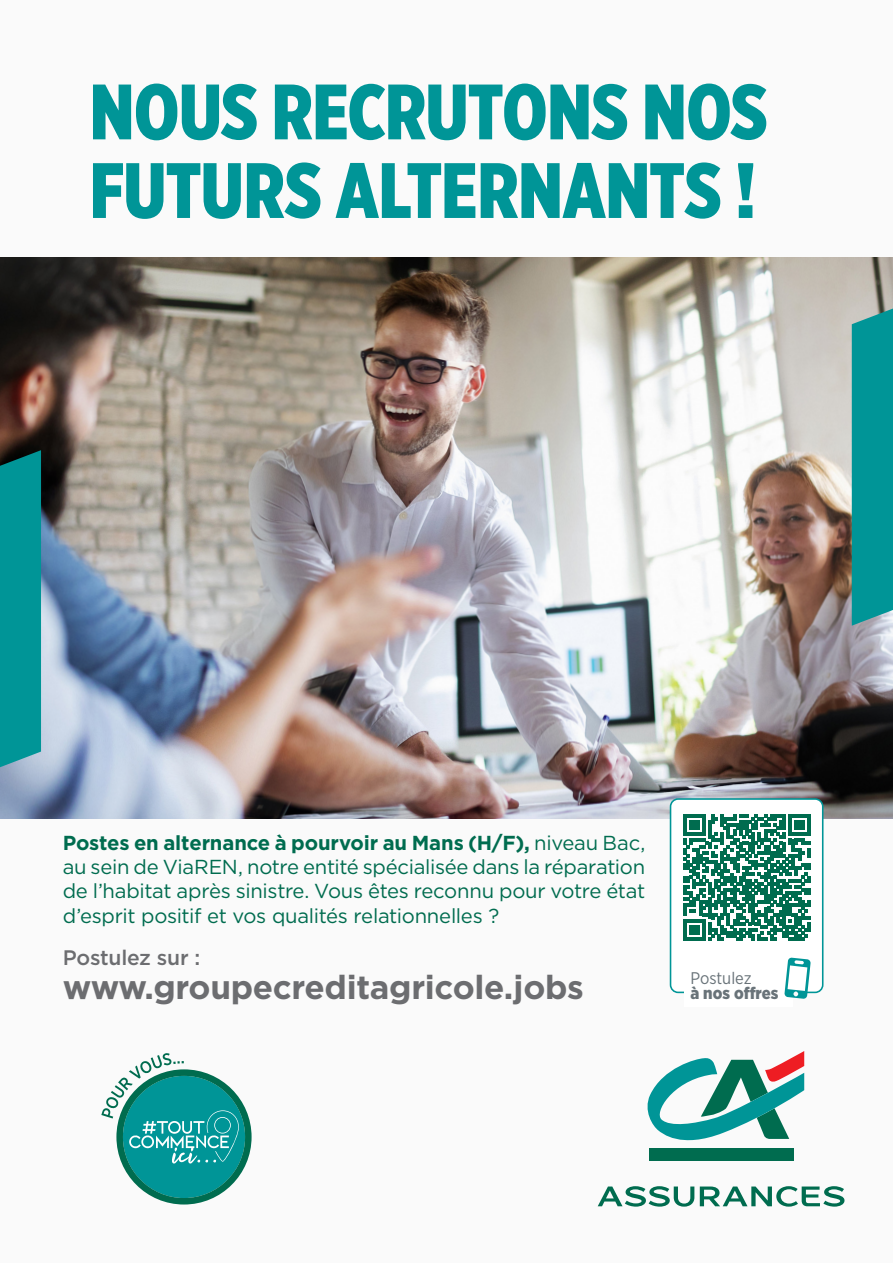
<style>
.page{position:relative;width:893px;height:1263px;background:#fafafa}
.page>*{position:absolute;margin:0;border:0;box-sizing:border-box;transform-origin:0 0}
.t1{font:900 78.3px/78.6px "Gotham X Narrow";letter-spacing:-.005em;color:#009597}
.t2{font:700 33.3px "Gotham";letter-spacing:-.01em;color:#6c6d70}
.t3{font:500 21px "Gotham";letter-spacing:-.01em;color:#6c6d70}
.t4{font:20.25px/24.3px "Gotham";letter-spacing:-.02em;color:#006c4f;text-align:justify}
.t5{font:900 16.8px/15px "Gotham Narrow";letter-spacing:-.005em;color:#697379}
.s1{font-weight:700}
.s2{font-weight:400}
</style>
<div class="page">
<img style="left:0;top:257px;width:893px;height:562px">
<div style="left:0;top:450px;width:41px;height:317px;background:#009597"></div>
<div style="left:852px;top:308px;width:41px;height:318px;background:#009597"></div>
<div style="left:670px;top:798px;width:153px;height:195px;background:#fff;border:2px solid #009597;border-radius:8px"></div>
<div style="left:684px;top:966px;width:108px;height:41px;background:#fff"></div>
<svg style="left:784px;top:957px;width:27px;height:42px"></svg>
<svg style="left:684px;top:814px;width:126px;height:127px"></svg>
<svg style="left:101px;top:1053px;width:151px;height:151px"></svg>
<div style="left:590px;top:1047px;width:262px;height:172px;background:#fff"></div>
<div style="left:649px;top:1148px;width:144px;height:13px;background:#006c4f"></div>
<svg style="left:647px;top:1051px;width:157px;height:98px"></svg>
<svg style="left:598px;top:1186px;width:96px;height:20px"></svg>
<svg style="left:700px;top:1186px;width:144px;height:20px"></svg>
<p class="t1" style="left:90px;top:72px;width:679px">NOUS RECRUTONS NOS<br>FUTURS ALTERNANTS !</p>
<p class="t4" style="left:63px;top:830px;width:584px"><span class="s1">Postes en alternance à pourvoir au Mans (H/F),</span> niveau Bac, au sein de ViaREN, notre entité spécialisée dans la réparation de l’habitat après sinistre. Vous êtes reconnu pour votre état d’esprit positif et vos qualités relationnelles ?</p>
<p class="t3" style="left:63px;top:943px;width:139px">Postulez sur :</p>
<p class="t2" style="left:63px;top:965px;width:523px">www.groupecreditagricole.jobs</p>
<p class="t5" style="left:690px;top:970px;width:90px"><span class="s2">Postulez<br></span>à nos offres</p>
</div>
